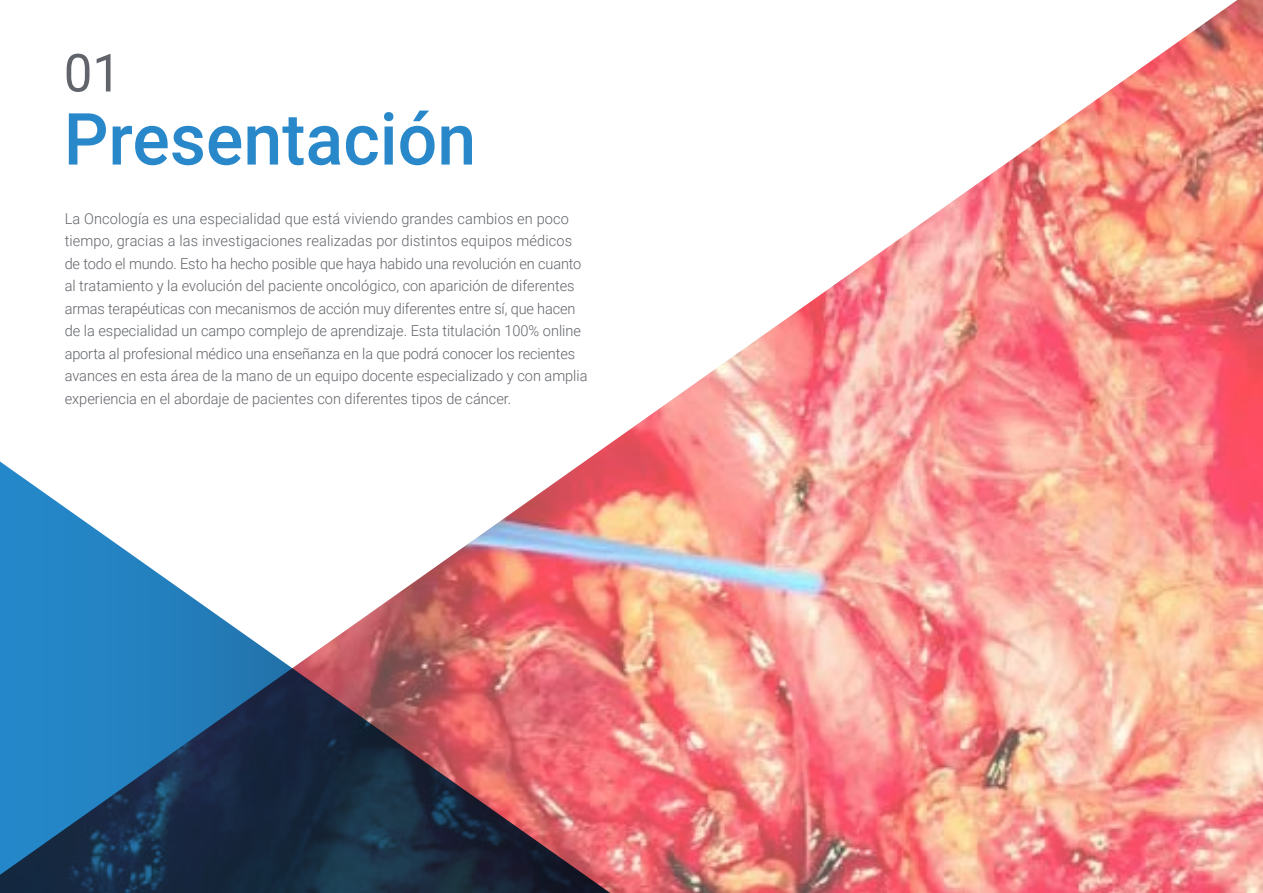
<style>
.page{position:relative;width:1263px;height:893px;background:#fff}
.page>*{position:absolute;margin:0;border:0;box-sizing:border-box;transform-origin:0 0}
.t1{font:500 72px "Roboto";color:#2988c9}
.t2{font:52.5px "Roboto";color:#61646a}
.t3{font:300 15px/22.5px "Roboto";color:#61646a}
</style>
<div class="page">
<img style="left:606px;top:0;width:657px;height:893px">
<svg style="left:0;top:446px;width:640px;height:447px"></svg>
<h2 class="t2" style="left:64px;top:36px;width:59px">01</h2>
<h1 class="t1" style="left:64px;top:89px;width:414px">Presentación</h1>
<p class="t3" style="left:65px;top:207px;width:524px">La Oncología es una especialidad que está viviendo grandes cambios en poco tiempo, gracias a las investigaciones realizadas por distintos equipos médicos de todo el mundo. Esto ha hecho posible que haya habido una revolución en cuanto al tratamiento y la evolución del paciente oncológico, con aparición de diferentes armas terapéuticas con mecanismos de acción muy diferentes entre sí, que hacen de la especialidad un campo complejo de aprendizaje. Esta titulación 100% online aporta al profesional médico una enseñanza en la que podrá conocer los recientes avances en esta área de la mano de un equipo docente especializado y con amplia experiencia en el abordaje de pacientes con diferentes tipos de cáncer.</p>
</div>
